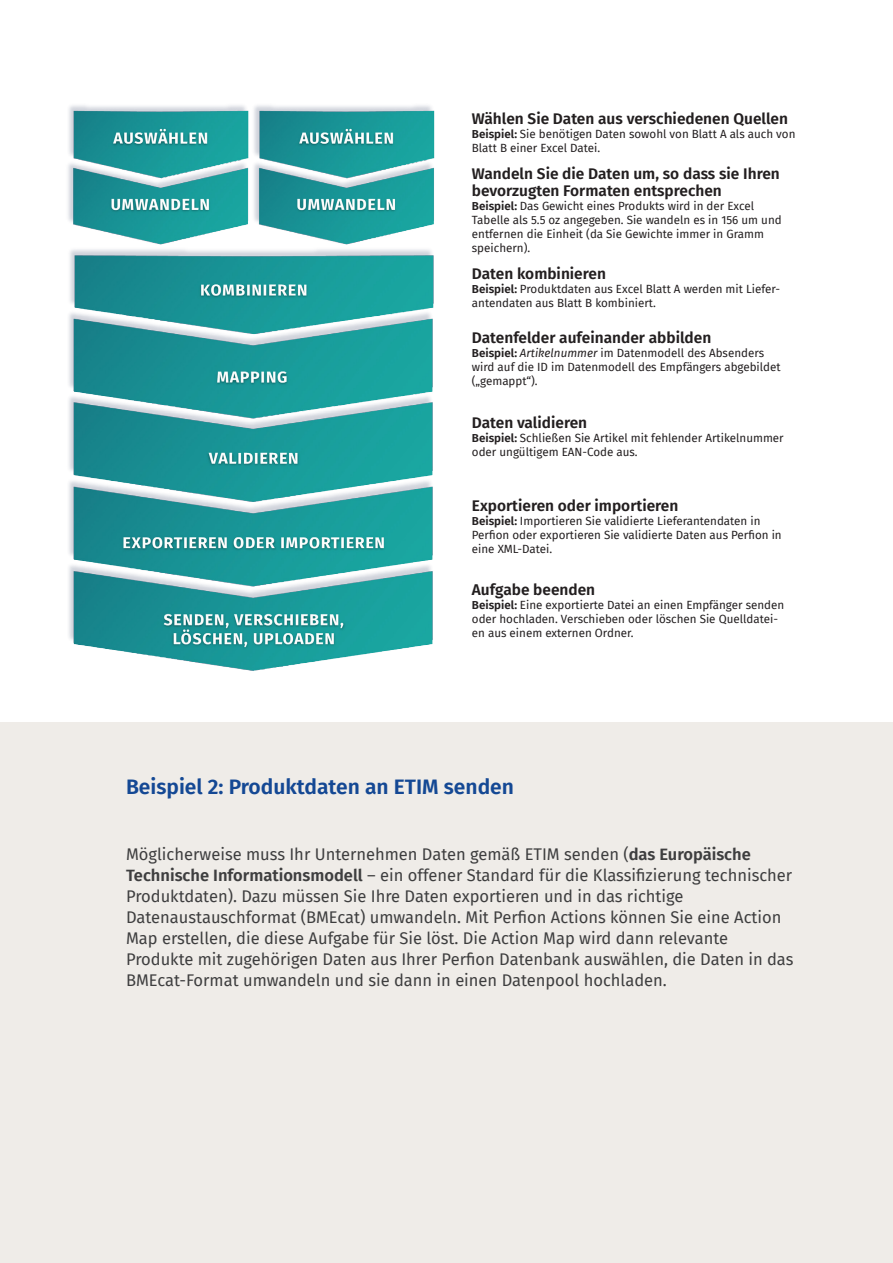
<style>
.page{position:relative;width:893px;height:1263px;background:#fff}
.page>*{position:absolute;margin:0;border:0;box-sizing:border-box;transform-origin:0 0}
.t1{font:600 21px "Fira Sans";color:#144894}
.t2{font:16.5px/21px "Fira Sans";color:#3e3e3f}
.t3{font:600 15.45px/16.8px "Fira Sans";color:#231f20}
.t4{font:11.55px/14px "Fira Sans";color:#231f20}
.s1{font-weight:600}
.s2{font-style:italic}
</style>
<div class="page">
<div style="left:0;top:723px;width:893px;height:540px;background:#efece8"></div>
<img style="left:68px;top:105px;width:367px;height:566px">
<p class="t3" style="left:472px;top:109px;width:318px">Wählen Sie Daten aus verschiedenen Quellen</p>
<p class="t4" style="left:472px;top:126px;width:325px"><span class="s1">Beispiel:</span> Sie benötigen Daten sowohl von Blatt A als auch von<br>Blatt B einer Excel Datei.</p>
<p class="t3" style="left:472px;top:165px;width:309px">Wandeln Sie die Daten um, so dass sie Ihren bevorzugten Formaten entsprechen</p>
<p class="t4" style="left:472px;top:199px;width:311px"><span class="s1">Beispiel:</span> Das Gewicht eines Produkts wird in der Excel Tabelle als 5.5 oz angegeben. Sie wandeln es in 156 um und entfernen die Einheit (da Sie Gewichte immer in Gramm speichern).</p>
<p class="t3" style="left:472px;top:264px;width:136px">Daten kombinieren</p>
<p class="t4" style="left:472px;top:282px;width:310px"><span class="s1">Beispiel:</span> Produktdaten aus Excel Blatt A werden mit Liefer&shy;antendaten aus Blatt B kombiniert.</p>
<p class="t3" style="left:472px;top:329px;width:241px">Datenfelder aufeinander abbilden</p>
<p class="t4" style="left:472px;top:346px;width:310px"><span class="s1">Beispiel:</span> <span class="s2">Artikelnummer</span> im Datenmodell des Absenders wird auf die ID im Datenmodell des Empfängers abgebildet („gemappt“).</p>
<p class="t3" style="left:472px;top:413px;width:117px">Daten validieren</p>
<p class="t4" style="left:472px;top:430px;width:313px"><span class="s1">Beispiel:</span> Schließen Sie Artikel mit fehlender Artikelnummer oder ungültigem EAN-Code aus.</p>
<p class="t3" style="left:472px;top:496px;width:208px">Exportieren oder importieren</p>
<p class="t4" style="left:472px;top:514px;width:311px"><span class="s1">Beispiel:</span> Importieren Sie validierte Lieferantendaten in<br>Perfion oder exportieren Sie validierte Daten aus Perfion in eine XML-Datei.</p>
<p class="t3" style="left:472px;top:580px;width:125px">Aufgabe beenden</p>
<p class="t4" style="left:472px;top:597px;width:314px"><span class="s1">Beispiel:</span> Eine exportierte Datei an einen Empfänger senden oder hochladen. Verschieben oder löschen Sie Quelldatei&shy;en aus einem externen Ordner.</p>
<p class="t1" style="left:126px;top:769px;width:389px">Beispiel 2: Produktdaten an ETIM senden</p>
<p class="t2" style="left:126px;top:843px;width:626px">Möglicherweise muss Ihr Unternehmen Daten gemäß ETIM senden (<span class="s1">das Europäische</span></p>
<p class="t2" style="left:126px;top:864px;width:668px"><span class="s1">Technische Informationsmodell</span> – ein offener Standard für die Klassifizierung technischer<br>Produktdaten). Dazu müssen Sie Ihre Daten exportieren und in das richtige</p>
<p class="t2" style="left:126px;top:906px;width:657px">Datenaustauschformat (BMEcat) umwandeln. Mit Perfion Actions können Sie eine Action<br>Map erstellen, die diese Aufgabe für Sie löst. Die Action Map wird dann relevante</p>
<p class="t2" style="left:126px;top:948px;width:669px">Produkte mit zugehörigen Daten aus Ihrer Perfion Datenbank auswählen, die Daten in das<br>BMEcat-Format umwandeln und sie dann in einen Datenpool hochladen.</p>
</div>
